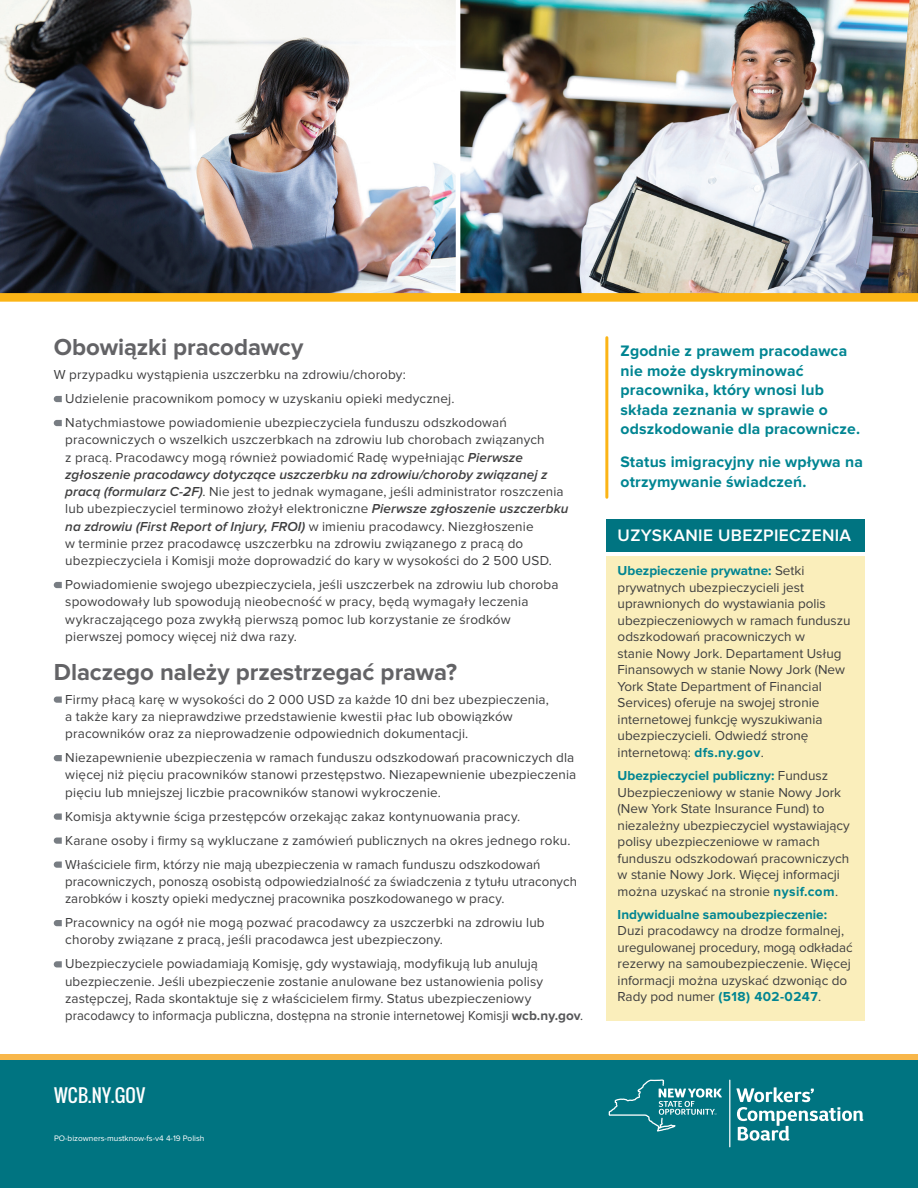
<style>
.page{position:relative;width:918px;height:1188px;background:#fff}
.page>*{position:absolute;margin:0;border:0;box-sizing:border-box;transform-origin:0 0}
.Body{font:700 24px "Proxima Nova";letter-spacing:-.005em;color:#636366}
.Body-2{font:18px "Oswald";letter-spacing:.02em;color:#fff}
.Body-3{font:600 17.25px "Proxima Nova";letter-spacing:.02em;color:#fff}
.Body-4{font:700 15.75px/19.5px "Proxima Nova";letter-spacing:.01em;color:#018592}
.Body-5{font:13.5px/16.5px "Proxima Nova";letter-spacing:.005em;color:#3e3e3f}
.t1{font:8.25px "Proxima Nova";color:#fff}
.s1{font-weight:600;font-style:italic}
.s2{font-weight:700;color:#57585a}
.s3{font-weight:700;color:#018592}
</style>
<div class="page">
<img style="left:460px;top:0;width:458px;height:293px">
<img style="left:0;top:0;width:456px;height:293px">
<svg style="left:0;top:1054px;width:918px;height:7px;background:#d4ad52"></svg>
<div style="left:0;top:1061px;width:918px;height:127px;background:#007481"></div>
<hr style="left:729px;top:1080px;width:1px;height:67px;background:#fff">
<svg style="left:609px;top:1079px;width:113px;height:53px"></svg>
<svg style="left:736px;top:1087px;width:127px;height:54px"></svg>
<hr style="left:605px;top:338px;width:3px;height:159px;background:#fbb416">
<svg style="left:54px;top:396px;width:8px;height:6px"></svg>
<svg style="left:54px;top:420px;width:8px;height:6px"></svg>
<svg style="left:54px;top:582px;width:8px;height:6px"></svg>
<svg style="left:54px;top:697px;width:8px;height:6px"></svg>
<svg style="left:54px;top:755px;width:8px;height:6px"></svg>
<svg style="left:54px;top:814px;width:8px;height:6px"></svg>
<svg style="left:54px;top:838px;width:8px;height:6px"></svg>
<svg style="left:54px;top:862px;width:8px;height:6px"></svg>
<svg style="left:54px;top:920px;width:8px;height:6px"></svg>
<svg style="left:54px;top:961px;width:8px;height:6px"></svg>
<div style="left:0;top:293px;width:918px;height:9px;background:#fbb416"></div>
<div style="left:606px;top:519px;width:259px;height:32px;background:#007481"></div>
<div style="left:606px;top:556px;width:259px;height:465px;background:#faeebb"></div>
<p class="Body" style="left:54px;top:333px;width:251px">Obowiązki pracodawcy</p>
<p class="Body-5" style="left:54px;top:367px;width:354px">W przypadku wystąpienia uszczerbku na zdrowiu/choroby:</p>
<p class="Body-5" style="left:65px;top:391px;width:391px">Udzielenie pracownikom pomocy w uzyskaniu opieki medycznej.</p>
<p class="Body-5" style="left:65px;top:414px;width:505px;line-height:17.2px">Natychmiastowe powiadomienie ubezpieczyciela funduszu odszkodowań pracowniczych o wszelkich uszczerbkach na zdrowiu lub chorobach związanych<br>z pracą. Pracodawcy mogą również powiadomić Radę wypełniając <span class="s1">Pierwsze zgłoszenie pracodawcy dotyczące uszczerbku na zdrowiu/choroby związanej z pracą (formularz C-2F)</span>. Nie jest to jednak wymagane, jeśli administrator roszczenia lub ubezpieczyciel terminowo złożył elektroniczne <span class="s1">Pierwsze zgłoszenie uszczerbku na zdrowiu (First Report of Injury, FROI)</span> w imieniu pracodawcy. Niezgłoszenie<br>w terminie przez pracodawcę uszczerbku na zdrowiu związanego z pracą do ubezpieczyciela i Komisji może doprowadzić do kary w wysokości do 2 500 USD.</p>
<p class="Body-5" style="left:65px;top:576px;width:495px;line-height:17.2px">Powiadomienie swojego ubezpieczyciela, jeśli uszczerbek na zdrowiu lub choroba spowodowały lub spowodują nieobecność w pracy, będą wymagały leczenia wykraczającego poza zwykłą pierwszą pomoc lub korzystanie ze środków pierwszej pomocy więcej niż dwa razy.</p>
<p class="Body" style="left:54px;top:658px;width:405px">Dlaczego należy przestrzegać prawa?</p>
<p class="Body-5" style="left:65px;top:691px;width:485px;line-height:17.2px">Firmy płacą karę w wysokości do 2 000 USD za każde 10 dni bez ubezpieczenia, a także kary za nieprawdziwe przedstawienie kwestii płac lub obowiązków pracowników oraz za nieprowadzenie odpowiednich dokumentacji.</p>
<p class="Body-5" style="left:65px;top:749px;width:513px;line-height:17.2px">Niezapewnienie ubezpieczenia w ramach funduszu odszkodowań pracowniczych dla więcej niż pięciu pracowników stanowi przestępstwo. Niezapewnienie ubezpieczenia pięciu lub mniejszej liczbie pracowników stanowi wykroczenie.</p>
<p class="Body-5" style="left:65px;top:808px;width:457px">Komisja aktywnie ściga przestępców orzekając zakaz kontynuowania pracy.</p>
<p class="Body-5" style="left:65px;top:832px;width:507px">Karane osoby i firmy są wykluczane z zamówień publicznych na okres jednego roku.</p>
<p class="Body-5" style="left:65px;top:856px;width:513px;line-height:17.2px">Właściciele firm, którzy nie mają ubezpieczenia w ramach funduszu odszkodowań pracowniczych, ponoszą osobistą odpowiedzialność za świadczenia z tytułu utraconych zarobków i koszty opieki medycznej pracownika poszkodowanego w pracy.</p>
<p class="Body-5" style="left:65px;top:914px;width:481px;line-height:17.2px">Pracownicy na ogół nie mogą pozwać pracodawcy za uszczerbki na zdrowiu lub choroby związane z pracą, jeśli pracodawca jest ubezpieczony.</p>
<p class="Body-5" style="left:65px;top:956px;width:520px;line-height:17.2px">Ubezpieczyciele powiadamiają Komisję, gdy wystawiają, modyfikują lub anulują ubezpieczenie. Jeśli ubezpieczenie zostanie anulowane bez ustanowienia polisy zastępczej, Rada skontaktuje się z właścicielem firmy. Status ubezpieczeniowy pracodawcy to informacja publiczna, dostępna na stronie internetowej Komisji <span class="s2">wcb.ny.gov</span>.</p>
<p class="Body-2" style="left:54px;top:1082px;width:93px">WCB.NY.GOV</p>
<p class="t1" style="left:54px;top:1133px;width:152px">PO-bizowners-mustknow-fs-v4 4-19 Polish</p>
<p class="Body-4" style="left:621px;top:342px;width:241px">Zgodnie z prawem pracodawca nie może dyskryminować pracownika, który wnosi lub składa zeznania w sprawie o odszkodowanie dla pracownicze.</p>
<p class="Body-4" style="left:621px;top:453px;width:244px">Status imigracyjny nie wpływa na otrzymywanie świadczeń.</p>
<p class="Body-3" style="left:618px;top:525px;width:235px">UZYSKANIE UBEZPIECZENIA</p>
<p class="Body-5" style="left:618px;top:563px;width:234px"><span class="s3">Ubezpieczenie prywatne:</span> Setki prywatnych ubezpieczycieli jest uprawnionych do wystawiania polis ubezpieczeniowych w ramach funduszu odszkodowań pracowniczych w<br>stanie Nowy Jork. Departament Usług Finansowych w stanie Nowy Jork (New York State Department of Financial Services) oferuje na swojej stronie internetowej funkcję wyszukiwania ubezpieczycieli. Odwiedź stronę internetową: <span class="s3">dfs.ny.gov</span>.</p>
<p class="Body-5" style="left:618px;top:768px;width:234px"><span class="s3">Ubezpieczyciel publiczny:</span> Fundusz Ubezpieczeniowy w stanie Nowy Jork (New York State Insurance Fund) to niezależny ubezpieczyciel wystawiający polisy ubezpieczeniowe w ramach funduszu odszkodowań pracowniczych w stanie Nowy Jork. Więcej informacji można uzyskać na stronie <span class="s3">nysif.com</span>.</p>
<p class="Body-5" style="left:618px;top:906px;width:237px"><span class="s3">Indywidualne samoubezpieczenie:<br></span>Duzi pracodawcy na drodze formalnej, uregulowanej procedury, mogą odkładać rezerwy na samoubezpieczenie. Więcej informacji można uzyskać dzwoniąc do Rady pod numer <span class="s3">(518) 402-0247</span>.</p>
</div>
